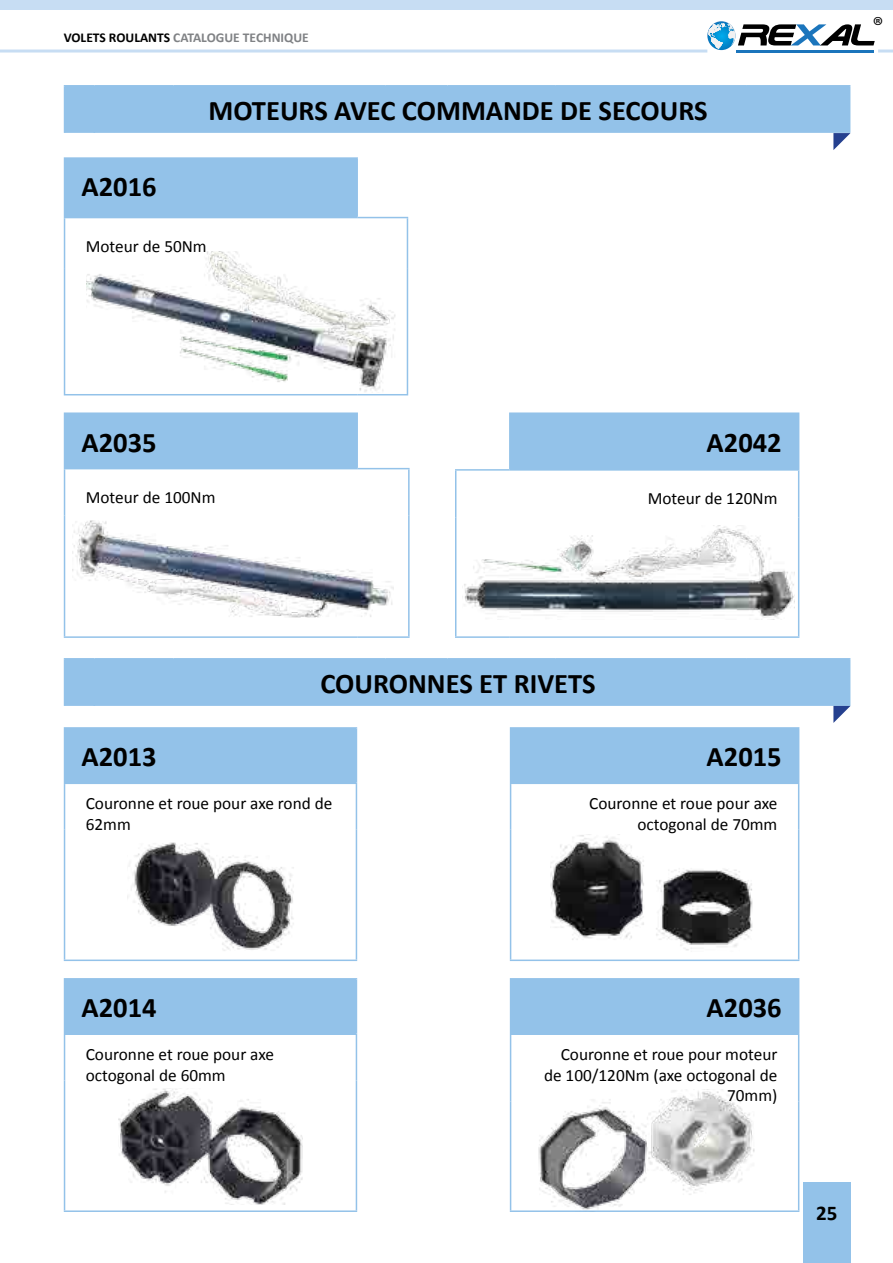
<style>
.page{position:relative;width:893px;height:1263px;background:#fff}
.page>*{position:absolute;margin:0;border:0;box-sizing:border-box;transform-origin:0 0}
.t1{font:700 28.5px "Calibri";color:#000}
.t2{font:24.9px "Myriad Pro";color:#000}
.t3{font:700 21px "Calibri";color:#000}
.t4{font:17.25px/20.7px "Calibri";color:#000}
.t5{font:700 13.5px "Calibri";color:#808285}
.s1{color:#000}
</style>
<div class="page">
<div style="left:803px;top:1183px;width:47px;height:80px;background:#93c2e9"></div>
<hr style="left:0;top:50px;width:707px;height:3px;background:#c7ddf3">
<hr style="left:878px;top:50px;width:15px;height:3px;background:#c7ddf3">
<div style="left:0;top:0;width:893px;height:10px;background:#c7ddf3"></div>
<hr style="left:737px;top:50px;width:136px;height:3px;background:#1b75bc">
<svg style="left:707px;top:21px;width:168px;height:29px"></svg>
<div style="left:65px;top:158px;width:292px;height:60px;background:#93c2e9"></div>
<hr style="left:357px;top:217px;width:51px;height:1px;background:#93c2e9">
<hr style="left:407px;top:218px;width:1px;height:50px;background:#93c2e9">
<hr style="left:407px;top:268px;width:1px;height:126px;background:#93c2e9">
<hr style="left:64px;top:394px;width:293px;height:1px;background:#93c2e9">
<hr style="left:357px;top:394px;width:51px;height:1px;background:#93c2e9">
<hr style="left:64px;top:218px;width:1px;height:50px;background:#93c2e9">
<hr style="left:64px;top:268px;width:1px;height:126px;background:#93c2e9">
<hr style="left:64px;top:157px;width:294px;height:2px;background:#93c2e9">
<hr style="left:64px;top:159px;width:1px;height:58px;background:#93c2e9">
<hr style="left:356px;top:159px;width:2px;height:58px;background:#93c2e9">
<hr style="left:64px;top:217px;width:293px;height:1px;background:#93c2e9">
<img style="left:86px;top:252px;width:310px;height:140px">
<hr style="left:94px;top:85px;width:79px;height:2px;background:#93c2e9">
<hr style="left:173px;top:85px;width:212px;height:2px;background:#93c2e9">
<hr style="left:385px;top:85px;width:62px;height:2px;background:#93c2e9">
<hr style="left:447px;top:85px;width:108px;height:2px;background:#93c2e9">
<hr style="left:555px;top:85px;width:191px;height:2px;background:#93c2e9">
<hr style="left:746px;top:85px;width:104px;height:2px;background:#93c2e9">
<hr style="left:64px;top:85px;width:30px;height:2px;background:#93c2e9">
<hr style="left:64px;top:87px;width:1px;height:46px;background:#93c2e9">
<svg style="left:65px;top:87px;width:785px;height:63px"></svg>
<div style="left:65px;top:413px;width:292px;height:56px;background:#93c2e9"></div>
<hr style="left:357px;top:468px;width:53px;height:1px;background:#93c2e9">
<hr style="left:408px;top:469px;width:2px;height:47px;background:#93c2e9">
<hr style="left:408px;top:516px;width:2px;height:120px;background:#93c2e9">
<hr style="left:64px;top:636px;width:293px;height:2px;background:#93c2e9">
<hr style="left:357px;top:636px;width:53px;height:2px;background:#93c2e9">
<hr style="left:64px;top:469px;width:1px;height:47px;background:#93c2e9">
<hr style="left:64px;top:516px;width:1px;height:120px;background:#93c2e9">
<hr style="left:64px;top:412px;width:294px;height:2px;background:#93c2e9">
<hr style="left:64px;top:414px;width:1px;height:54px;background:#93c2e9">
<hr style="left:356px;top:414px;width:2px;height:54px;background:#93c2e9">
<hr style="left:64px;top:468px;width:293px;height:1px;background:#93c2e9">
<div style="left:510px;top:413px;width:289px;height:57px;background:#93c2e9"></div>
<hr style="left:455px;top:518px;width:1px;height:118px;background:#93c2e9">
<hr style="left:455px;top:636px;width:55px;height:2px;background:#93c2e9">
<hr style="left:510px;top:636px;width:289px;height:2px;background:#93c2e9">
<hr style="left:798px;top:518px;width:1px;height:118px;background:#93c2e9">
<hr style="left:455px;top:469px;width:55px;height:2px;background:#93c2e9">
<hr style="left:455px;top:471px;width:1px;height:47px;background:#93c2e9">
<hr style="left:798px;top:471px;width:1px;height:47px;background:#93c2e9">
<hr style="left:509px;top:412px;width:290px;height:2px;background:#93c2e9">
<hr style="left:509px;top:414px;width:2px;height:55px;background:#93c2e9">
<hr style="left:510px;top:469px;width:289px;height:2px;background:#93c2e9">
<img style="left:73px;top:520px;width:321px;height:98px">
<img style="left:464px;top:525px;width:331px;height:94px">
<div style="left:65px;top:728px;width:291px;height:55px;background:#93c2e9"></div>
<hr style="left:64px;top:959px;width:293px;height:2px;background:#93c2e9">
<hr style="left:64px;top:784px;width:1px;height:46px;background:#93c2e9">
<hr style="left:64px;top:830px;width:1px;height:129px;background:#93c2e9">
<hr style="left:356px;top:830px;width:1px;height:129px;background:#93c2e9">
<hr style="left:356px;top:784px;width:1px;height:46px;background:#93c2e9">
<hr style="left:64px;top:727px;width:293px;height:2px;background:#93c2e9">
<hr style="left:64px;top:729px;width:1px;height:53px;background:#93c2e9">
<hr style="left:356px;top:729px;width:1px;height:53px;background:#93c2e9">
<hr style="left:64px;top:782px;width:293px;height:2px;background:#93c2e9">
<hr style="left:94px;top:658px;width:79px;height:1px;background:#93c2e9">
<hr style="left:173px;top:658px;width:212px;height:1px;background:#93c2e9">
<hr style="left:385px;top:658px;width:62px;height:1px;background:#93c2e9">
<hr style="left:447px;top:658px;width:108px;height:1px;background:#93c2e9">
<hr style="left:555px;top:658px;width:191px;height:1px;background:#93c2e9">
<hr style="left:746px;top:658px;width:104px;height:1px;background:#93c2e9">
<hr style="left:64px;top:658px;width:30px;height:1px;background:#93c2e9">
<hr style="left:64px;top:659px;width:1px;height:47px;background:#93c2e9">
<svg style="left:65px;top:659px;width:785px;height:64px"></svg>
<div style="left:65px;top:979px;width:291px;height:55px;background:#93c2e9"></div>
<hr style="left:64px;top:1210px;width:293px;height:2px;background:#93c2e9">
<hr style="left:64px;top:1035px;width:1px;height:45px;background:#93c2e9">
<hr style="left:64px;top:1080px;width:1px;height:130px;background:#93c2e9">
<hr style="left:356px;top:1080px;width:1px;height:130px;background:#93c2e9">
<hr style="left:356px;top:1035px;width:1px;height:45px;background:#93c2e9">
<hr style="left:64px;top:978px;width:293px;height:1px;background:#93c2e9">
<hr style="left:64px;top:979px;width:1px;height:54px;background:#93c2e9">
<hr style="left:356px;top:979px;width:1px;height:54px;background:#93c2e9">
<hr style="left:64px;top:1033px;width:293px;height:2px;background:#93c2e9">
<div style="left:511px;top:728px;width:288px;height:55px;background:#93c2e9"></div>
<hr style="left:510px;top:959px;width:289px;height:2px;background:#93c2e9">
<hr style="left:510px;top:784px;width:1px;height:46px;background:#93c2e9">
<hr style="left:510px;top:830px;width:1px;height:129px;background:#93c2e9">
<hr style="left:798px;top:830px;width:1px;height:129px;background:#93c2e9">
<hr style="left:798px;top:784px;width:1px;height:46px;background:#93c2e9">
<hr style="left:510px;top:727px;width:289px;height:2px;background:#93c2e9">
<hr style="left:510px;top:729px;width:1px;height:53px;background:#93c2e9">
<hr style="left:510px;top:782px;width:289px;height:2px;background:#93c2e9">
<div style="left:511px;top:979px;width:288px;height:55px;background:#93c2e9"></div>
<hr style="left:510px;top:1210px;width:289px;height:2px;background:#93c2e9">
<hr style="left:510px;top:1035px;width:1px;height:66px;background:#93c2e9">
<hr style="left:510px;top:1101px;width:1px;height:109px;background:#93c2e9">
<hr style="left:798px;top:1101px;width:1px;height:109px;background:#93c2e9">
<hr style="left:798px;top:1035px;width:1px;height:66px;background:#93c2e9">
<hr style="left:510px;top:978px;width:289px;height:1px;background:#93c2e9">
<hr style="left:510px;top:979px;width:1px;height:54px;background:#93c2e9">
<hr style="left:510px;top:1033px;width:289px;height:2px;background:#93c2e9">
<img style="left:550px;top:834px;width:203px;height:117px">
<img style="left:529px;top:1089px;width:231px;height:122px">
<img style="left:118px;top:1089px;width:185px;height:116px">
<img style="left:131px;top:842px;width:163px;height:109px">
<p class="t5" style="left:64px;top:29px;width:247px"><span class="s1">VOLETS ROULANTS</span> CATALOGUE TECHNIQUE</p>
<h1 class="t1" style="left:82px;top:169px;width:77px">A2016</h1>
<h1 class="t1" style="left:208px;top:92px;width:501px">MOTEURS AVEC COMMANDE DE SECOURS</h1>
<p class="t4" style="left:86px;top:236px;width:122px">Moteur de 50Nm</p>
<h2 class="t2" style="left:873px;top:10px;width:12px">®</h2>
<h1 class="t1" style="left:82px;top:424px;width:77px">A2035</h1>
<p class="t4" style="left:86px;top:487px;width:131px">Moteur de 100Nm</p>
<h1 class="t1" style="left:707px;top:424px;width:77px">A2042</h1>
<p class="t4" style="left:648px;top:488px;width:131px">Moteur de 120Nm</p>
<h1 class="t1" style="left:320px;top:665px;width:277px">COURONNES ET RIVETS</h1>
<h1 class="t1" style="left:82px;top:739px;width:77px">A2013</h1>
<p class="t4" style="left:86px;top:793px;width:248px">Couronne et roue pour axe rond de<br>62mm</p>
<h1 class="t1" style="left:707px;top:739px;width:77px">A2015</h1>
<p class="t4" style="left:589px;top:793px;width:190px;text-align:right">Couronne et roue pour axe octogonal de 70mm</p>
<h1 class="t1" style="left:82px;top:989px;width:77px">A2014</h1>
<p class="t4" style="left:86px;top:1044px;width:190px">Couronne et roue pour axe octogonal de 60mm</p>
<h1 class="t1" style="left:707px;top:989px;width:77px">A2036</h1>
<p class="t4" style="left:544px;top:1044px;width:235px;text-align:right">Couronne et roue pour moteur de 100/120Nm (axe octogonal de<br>70mm)</p>
<p class="t3" style="left:816px;top:1199px;width:23px">25</p>
</div>
